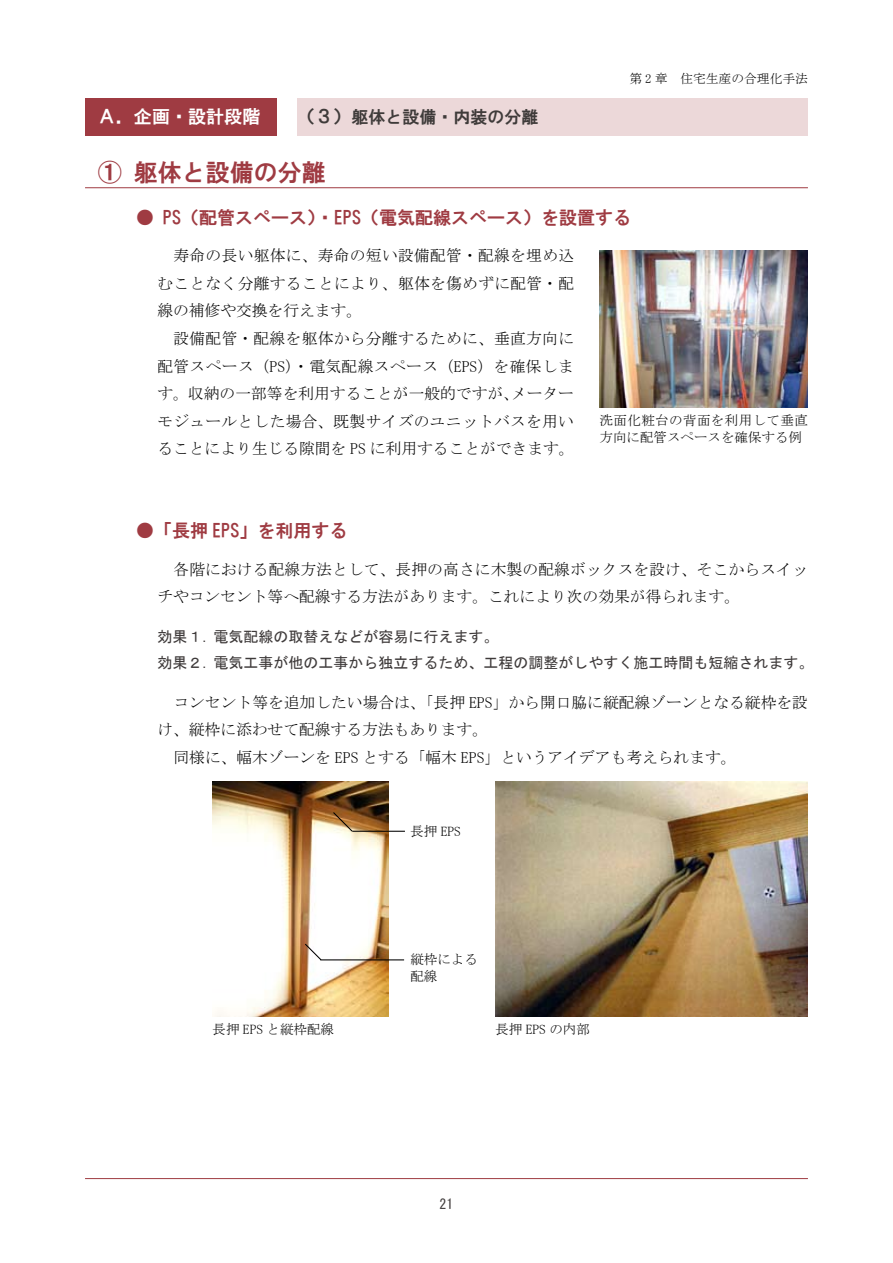
<style>
.page{position:relative;width:893px;height:1263px;background:#fff}
.page>*{position:absolute;margin:0;border:0;box-sizing:border-box;transform-origin:0 0}
.t1{font:24px "HG Gothic E";color:#9f3b42}
.t2{font:18px "HG Gothic E";color:#9f3b42}
.t3{font:18px "HG Gothic E";color:#fff}
.t4{font:16.95px "HG Gothic E";color:#3f3b3a}
.t5{font:15.75px/27.6px "MS Mincho";color:#000;text-align:justify}
.t6{font:15px/26.2px "MS Gothic";color:#3e3a3a}
.t7{font:13.8px "MS Gothic";color:#3e3a3a}
.t8{font:13.5px/17px "MS Mincho";color:#000}
.t9{font:12.75px "MS Mincho";color:#000}
.s1{font-size:18px}
</style>
<div class="page">
<div style="left:298px;top:98px;width:510px;height:37px;background:#ecd8d9"></div>
<div style="left:85px;top:98px;width:191px;height:37px;background:#9f3b42"></div>
<hr style="left:85px;top:187px;width:723px;height:1px;background:#9f3b42">
<img style="left:600px;top:251px;width:208px;height:156px">
<img style="left:495px;top:782px;width:313px;height:234px">
<img style="left:212px;top:782px;width:176px;height:234px">
<hr style="left:352px;top:831px;width:53px;height:1px;background:#000">
<hr style="left:320px;top:959px;width:84px;height:1px;background:#000">
<svg style="left:304px;top:942px;width:19px;height:19px"></svg>
<svg style="left:332px;top:811px;width:22px;height:21px"></svg>
<hr style="left:85px;top:1178px;width:723px;height:1px;background:#9f3b42">
<p class="t3" style="left:98px;top:107px;width:164px">Ａ．企画・設計段階</p>
<p class="t4" style="left:297px;top:108px;width:243px"><span class="s1">（３）</span>躯体と設備・内装の分離</p>
<h1 class="t1" style="left:98px;top:160px;width:229px">① 躯体と設備の分離</h1>
<p class="t9" style="left:629px;top:72px;width:180px">第 2 章　住宅生産の合理化手法</p>
<p class="t2" style="left:136px;top:208px;width:497px">● PS（配管スペース）・EPS（電気配線スペース）を設置する</p>
<p class="t5" style="left:157px;top:242px;width:418px;text-indent:16px">寿命の長い躯体に、寿命の短い設備配管・配線を埋め込むことなく分離することにより、躯体を傷めずに配管・配線の補修や交換を行えます。</p>
<p class="t5" style="left:157px;top:324px;width:419px;text-indent:16px">設備配管・配線を躯体から分離するために、垂直方向に配管スペース（PS）・電気配線スペース（EPS）を確保します。収納の一部等を利用することが一般的ですが、メーターモジュールとした場合、既製サイズのユニットバスを用いることにより生じる隙間を PS に利用することができます。</p>
<p class="t8" style="left:600px;top:412px;width:210px">洗面化粧台の背面を利用して垂直方向に配管スペースを確保する例</p>
<p class="t2" style="left:136px;top:521px;width:213px">● 「長押 EPS」を利用する</p>
<p class="t5" style="left:157px;top:555px;width:652px;text-indent:16px">各階における配線方法として、長押の高さに木製の配線ボックスを設け、そこからスイッチやコンセント等へ配線する方法があります。これにより次の効果が得られます。</p>
<p class="t6" style="left:157px;top:623px;width:658px">効果１. 電気配線の取替えなどが容易に行えます。<br>効果２. 電気工事が他の工事から独立するため、工程の調整がしやすく施工時間も短縮されます。</p>
<p class="t5" style="left:173px;top:688px;width:636px">コンセント等を追加したい場合は、「長押 EPS」から開口脇に縦配線ゾーンとなる縦枠を設</p>
<p class="t5" style="left:157px;top:716px;width:332px">け、縦枠に添わせて配線する方法もあります。</p>
<p class="t5" style="left:173px;top:743px;width:565px">同様に、幅木ゾーンを EPS とする「幅木 EPS」というアイデアも考えられます。</p>
<p class="t8" style="left:410px;top:822px;width:52px">長押 EPS</p>
<p class="t8" style="left:410px;top:951px;width:69px">縦枠による配線</p>
<p class="t8" style="left:213px;top:1021px;width:123px">長押 EPS と縦枠配線</p>
<p class="t8" style="left:495px;top:1021px;width:96px">長押 EPS の内部</p>
<p class="t7" style="left:440px;top:1197px;width:15px">21</p>
</div>
